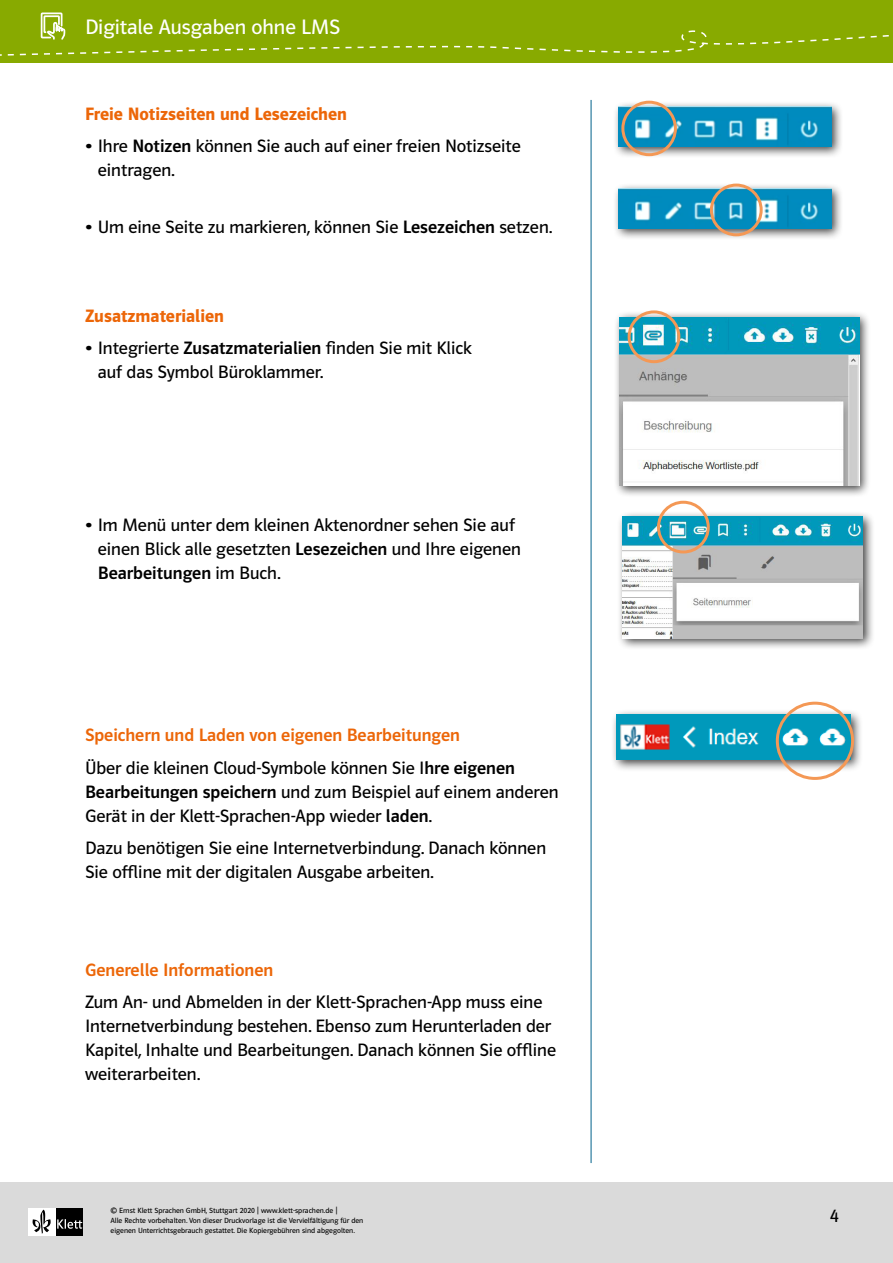
<style>
.page{position:relative;width:893px;height:1263px;background:#fff}
.page>*{position:absolute;margin:0;border:0;box-sizing:border-box;transform-origin:0 0}
.t1{font:21px "Polo CEF";color:#fff}
.t2{font:18px/24px "Polo CEF";color:#000}
.t3{font:500 18px/32.5px "Polo CEF";color:#ec6608}
.t4{font:600 18px "Polo CEF";color:#ec6608}
.t5{font:7.5px/10.1px "Polo CEF";color:#000}
.s1{font-weight:500}
.s2{font-weight:400;color:#000}
.s3{color:#000}
</style>
<div class="page">
<div style="left:0;top:1182px;width:893px;height:81px;background:#dadada"></div>
<div style="left:56px;top:1208px;width:27px;height:27px;background:#000"></div>
<div style="left:28px;top:1208px;width:28px;height:27px;background:#fff"></div>
<svg style="left:57px;top:1219px;width:25px;height:10px"></svg>
<svg style="left:33px;top:1210px;width:18px;height:24px"></svg>
<div style="left:0;top:0;width:893px;height:62px;background:#8a0"></div>
<svg style="left:0;top:12px;width:889px;height:44px"></svg>
<div style="left:612px;top:100px;width:231px;height:58px;background:#000;opacity:.75"></div>
<img style="left:618px;top:106px;width:213px;height:40px">
<div style="left:612px;top:182px;width:231px;height:59px;background:#000;opacity:.75"></div>
<img style="left:618px;top:189px;width:213px;height:39px">
<div style="left:621px;top:101px;width:56px;height:55px;border:3px solid #f49855;border-radius:50%"></div>
<div style="left:710px;top:184px;width:53px;height:52px;border:3px solid #f49855;border-radius:50%"></div>
<div style="left:610px;top:708px;width:253px;height:63px;background:#000;opacity:.75"></div>
<img style="left:617px;top:715px;width:233px;height:44px">
<div style="left:776px;top:702px;width:78px;height:78px;border:3px solid #f49855;border-radius:50%"></div>
<hr style="left:591px;top:100px;width:1px;height:1063px;background:#00628b">
<div style="left:614px;top:311px;width:257px;height:187px;background:#000;opacity:.75"></div>
<img style="left:620px;top:317px;width:239px;height:169px">
<div style="left:628px;top:310px;width:52px;height:53px;border:3px solid #f49855;border-radius:50%"></div>
<div style="left:617px;top:511px;width:257px;height:139px;background:#000;opacity:.75"></div>
<img style="left:623px;top:517px;width:239px;height:121px">
<div style="left:657px;top:501px;width:53px;height:52px;border:3px solid #f49855;border-radius:50%"></div>
<p class="t1" style="left:85px;top:14px;width:257px">Digitale Ausgaben ohne LMS</p>
<p class="t4" style="left:85px;top:103px;width:264px">Freie Notizseiten und Lesezeichen</p>
<p class="t2" style="left:98px;top:135px;width:425px;text-indent:-13px">• Ihre <span class="s1">Notizen</span> können Sie auch auf einer freien Notizseite eintragen.</p>
<p class="t2" style="left:85px;top:215px;width:469px">• Um eine Seite zu markieren, können Sie <span class="s1">Lesezeichen</span> setzen.</p>
<p class="t4" style="left:85px;top:305px;width:141px">Zusatzmaterialien</p>
<p class="t2" style="left:98px;top:337px;width:375px;text-indent:-13px">• Integrierte <span class="s1">Zusatzmaterialien</span> finden Sie mit Klick auf das Symbol Büroklammer.</p>
<p class="t2" style="left:98px;top:513px;width:425px;text-indent:-13px">• Im Menü unter dem kleinen Aktenordner sehen Sie auf einen Blick alle gesetzten <span class="s1">Lesezeichen</span> und Ihre eigenen<br><span class="s1">Bearbeitungen</span> im Buch.</p>
<p class="t3" style="left:85px;top:719px;width:431px">Speichern und Laden von eigenen Bearbeitungen<br><span class="s2">Über die kleinen Cloud-Symbole können Sie I</span><span class="s3">hre eigenen</span></p>
<p class="t2" style="left:85px;top:780px;width:475px"><span class="s1">Bearbeitungen speichern</span> und zum Beispiel auf einem anderen<br>Gerät in der Klett-Sprachen-App wieder <span class="s1">laden</span>.</p>
<p class="t2" style="left:85px;top:837px;width:463px">Dazu benötigen Sie eine Internetverbindung. Danach können<br>Sie offline mit der digitalen Ausgabe arbeiten.</p>
<p class="t3" style="left:85px;top:954px;width:190px">Generelle Informationen</p>
<p class="t2" style="left:85px;top:991px;width:473px">Zum An- und Abmelden in der Klett-Sprachen-App muss eine Internetverbindung bestehen. Ebenso zum Herunterladen der Kapitel, Inhalte und Bearbeitungen. Danach können Sie offline weiterarbeiten.</p>
<p class="t5" style="left:111px;top:1206px;width:254px">© Ernst Klett Sprachen GmbH, Stuttgart 2020 | www.klett-sprachen.de |<br>Alle Rechte vorbehalten. Von dieser Druckvorlage ist die Vervielfältigung für den eigenen Unterrichtsgebrauch gestattet. Die Kopiergebühren sind abgegolten.</p>
<p class="t2" style="left:830px;top:1205px;width:11px">4</p>
</div>
